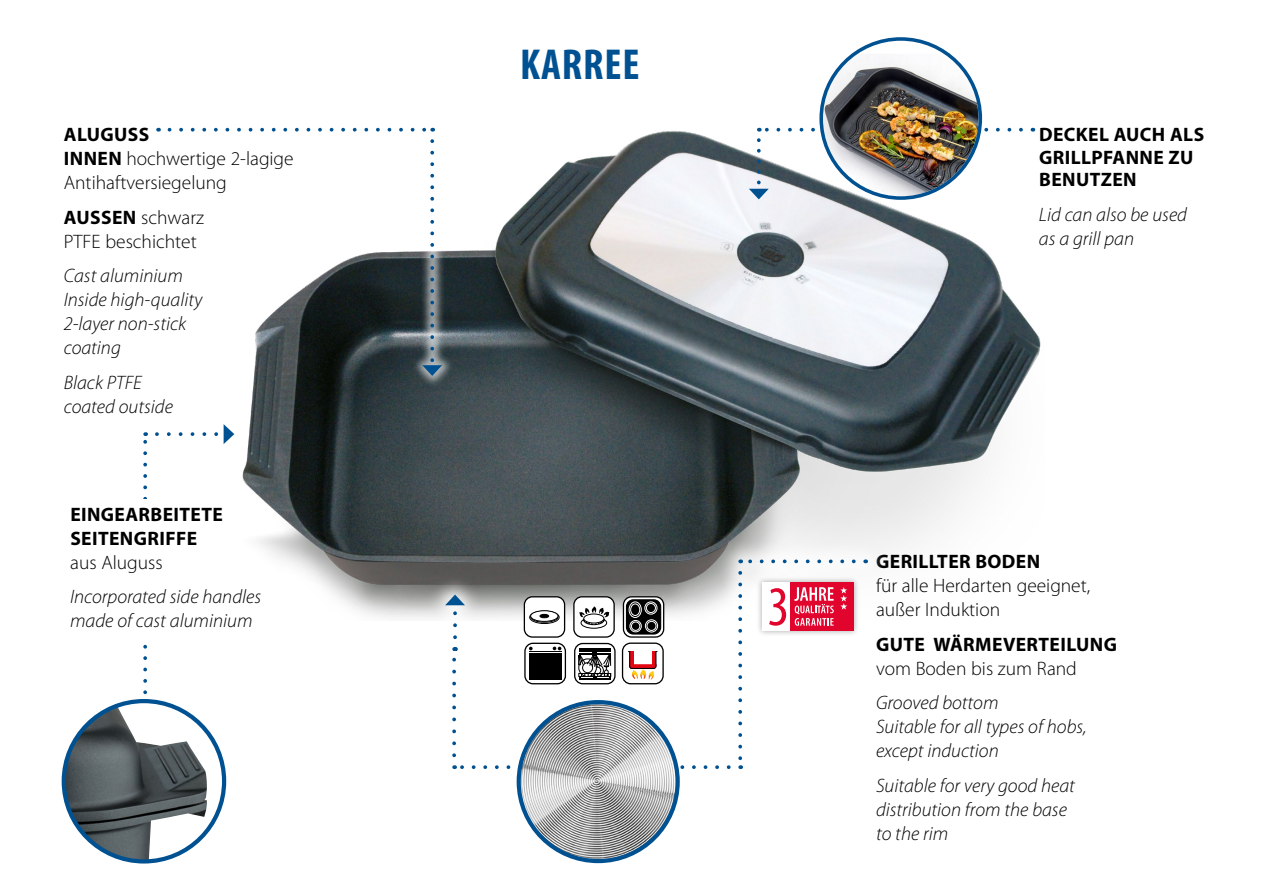
<style>
.page{position:relative;width:1263px;height:893px;background:#fff}
.page>*{position:absolute;margin:0;border:0;box-sizing:border-box;transform-origin:0 0}
.t1{font:700 condensed 43.5px "Myriad Pro";letter-spacing:.02em;color:#005191}
.t2{font:italic 300 19.5px/24px "Myriad Pro";color:#000}
.t3{font:300 19.5px/24px "Myriad Pro";color:#000}
.t4{font:700 19.5px/22.5px "Myriad Pro";letter-spacing:.02em;color:#000}
.s1{font-weight:700}
</style>
<div class="page">
<img style="left:246px;top:93px;width:795px;height:525px">
<div style="left:144px;top:116px;width:309px;height:271px;background:#fff;opacity:.65"></div>
<svg style="left:169px;top:128px;width:257px;height:4px"></svg>
<svg style="left:422px;top:141px;width:20px;height:235px"></svg>
<svg style="left:759px;top:128px;width:262px;height:4px"></svg>
<svg style="left:749px;top:140px;width:20px;height:59px"></svg>
<svg style="left:426px;top:540px;width:460px;height:248px"></svg>
<svg style="left:740px;top:559px;width:114px;height:4px"></svg>
<svg style="left:738px;top:573px;width:4px;height:196px"></svg>
<svg style="left:454px;top:765px;width:275px;height:4px"></svg>
<svg style="left:452px;top:647px;width:4px;height:108px"></svg>
<svg style="left:445px;top:595px;width:20px;height:42px"></svg>
<img style="left:519px;top:702px;width:159px;height:159px;border-radius:79px">
<div style="left:517px;top:700px;width:163px;height:163px;border:4px solid #005191;border-radius:50%"></div>
<svg style="left:143px;top:432px;width:4px;height:263px"></svg>
<svg style="left:157px;top:424px;width:77px;height:20px"></svg>
<div style="left:102px;top:500px;width:103px;height:142px;background:#fff"></div>
<svg style="left:64px;top:701px;width:160px;height:160px"></svg>
<img style="left:64px;top:706px;width:143px;height:155px">
<div style="left:62px;top:699px;width:164px;height:164px;border:4px solid #005191;border-radius:50%"></div>
<div style="left:756px;top:576px;width:104px;height:60px;background:#000;opacity:.33"></div>
<div style="left:762px;top:582px;width:92px;height:48px;background:#fff"></div>
<div style="left:791px;top:582px;width:63px;height:48px;background:#e1042d"></div>
<svg style="left:794px;top:587px;width:40px;height:39px"></svg>
<svg style="left:840px;top:587px;width:7px;height:23px"></svg>
<svg style="left:769px;top:588px;width:17px;height:38px"></svg>
<svg style="left:821px;top:39px;width:159px;height:159px"></svg>
<img style="left:823px;top:54px;width:155px;height:142px">
<div style="left:819px;top:37px;width:163px;height:163px;border:4px solid #005191;border-radius:50%"></div>
<p class="t3" style="left:64px;top:123px;width:231px"><span class="s1">ALUGUSS<br>INNEN</span> hochwertige 2-lagige<br>Antihaftversiegelung</p>
<p class="t3" style="left:64px;top:205px;width:142px"><span class="s1">AUSSEN</span> schwarz<br>PTFE beschichtet</p>
<p class="t2" style="left:64px;top:264px;width:140px">Cast aluminium<br>Inside high-quality<br>2-layer non-stick coating</p>
<p class="t2" style="left:64px;top:371px;width:111px">Black PTFE coated outside</p>
<p class="t4" style="left:70px;top:503px;width:154px;line-height:24px">EINGEARBEITETE<br>SEITENGRIFFE</p>
<p class="t3" style="left:70px;top:551px;width:94px">aus Aluguss</p>
<p class="t2" style="left:70px;top:585px;width:193px">Incorporated side handles made of cast aluminium</p>
<h1 class="t1" style="left:520px;top:41px;width:121px">KARREE</h1>
<p class="t4" style="left:1039px;top:124px;width:167px">DECKEL AUCH ALS<br>GRILLPFANNE ZU<br>BENUTZEN</p>
<p class="t2" style="left:1039px;top:203px;width:150px">Lid can also be used as a grill pan</p>
<p class="t4" style="left:876px;top:551px;width:165px">GERILLTER BODEN</p>
<p class="t3" style="left:876px;top:574px;width:216px">für alle Herdarten geeignet, außer Induktion</p>
<p class="t4" style="left:876px;top:633px;width:242px">GUTE WÄRMEVERTEILUNG</p>
<p class="t3" style="left:876px;top:656px;width:202px">vom Boden bis zum Rand</p>
<p class="t2" style="left:876px;top:691px;width:212px">Grooved bottom<br>Suitable for all types of hobs, except induction</p>
<p class="t2" style="left:876px;top:774px;width:200px">Suitable for very good heat distribution from the base to the rim</p>
</div>
